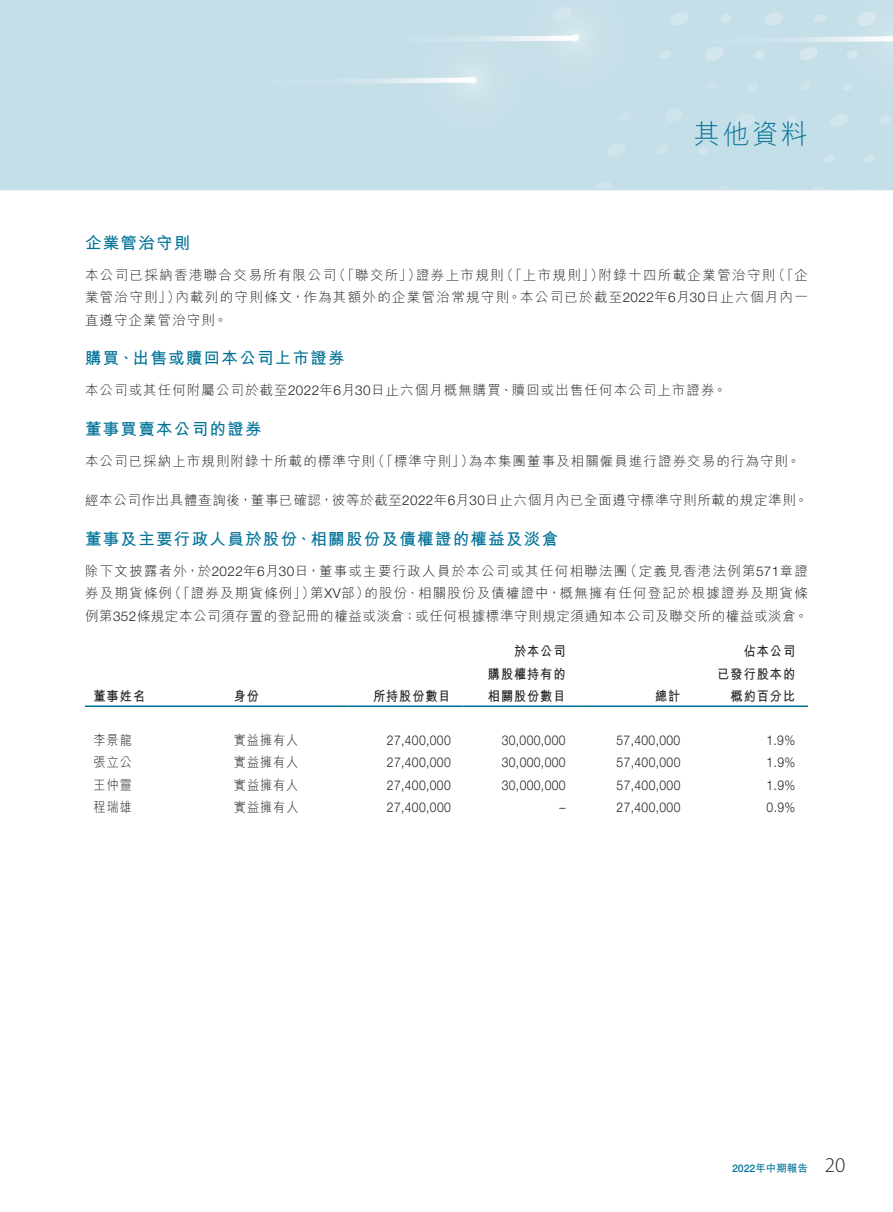
<style>
.page{position:relative;width:893px;height:1212px;background:#fff}
.page>*{position:absolute;margin:0;border:0;box-sizing:border-box;transform-origin:0 0}
.t1{font:300 27px "M Hei HK";color:#007297}
.t2{font:700 16.5px "M Hei HK";letter-spacing:.08em;color:#007297}
.t3{font:300 13.5px/22.5px "M Hei HK";letter-spacing:.08em;color:#231f20;text-align:justify}
.t4{font:300 13.5px "Helvetica Neue LT Std";letter-spacing:.03em;color:#231f20;scale:.9 1}
.t5{font:300 13.5px "M Hei HK";letter-spacing:.05em;color:#231f20}
.t6{font:700 13.5px/22.5px "M Hei HK";letter-spacing:.08em;color:#231f20;text-align:justify;scale:.9 1}
.t7{font:300 13.5px "M Hei HK";letter-spacing:.08em;color:#231f20;scale:.9 1}
.t8{font:700 10.5px "M Hei HK";color:#007297}
.s1{font-family:"Helvetica Neue LT Std"}
.s2{font-family:"Helvetica Neue LT Std";font-weight:500}
.s3{font-family:"Myriad Pro";font-weight:300;font-size:21px;color:#231f20}
</style>
<div class="page">
<hr style="left:85px;top:705px;width:149px;height:2px;background:#007297">
<hr style="left:234px;top:705px;width:115px;height:2px;background:#007297">
<hr style="left:349px;top:705px;width:114px;height:2px;background:#007297">
<hr style="left:463px;top:705px;width:115px;height:2px;background:#007297">
<hr style="left:578px;top:705px;width:115px;height:2px;background:#007297">
<hr style="left:693px;top:705px;width:115px;height:2px;background:#007297">
<h1 class="t1" style="left:694px;top:120px;width:116px">其他資料</h1>
<p class="t2" style="left:85px;top:231px;width:107px">企業管治守則</p>
<p class="t3" style="left:85px;top:263px;width:724px">本公司已採納香港聯合交易所有限公司（「聯交所」）證券上市規則（「上市規則」）附錄十四所載企業管治守則（「企業管治守則」）內載列的守則條文，作為其額外的企業管治常規守則。本公司已於截至<span class="s1">2022</span>年<span class="s1">6</span>月<span class="s1">30</span>日止六個月內一直遵守企業管治守則。</p>
<p class="t2" style="left:85px;top:346px;width:261px">購買、出售或贖回本公司上市證券</p>
<p class="t3" style="left:85px;top:379px;width:643px">本公司或其任何附屬公司於截至<span class="s1">2022</span>年<span class="s1">6</span>月<span class="s1">30</span>日止六個月概無購買、贖回或出售任何本公司上市證券。</p>
<p class="t2" style="left:85px;top:417px;width:178px">董事買賣本公司的證券</p>
<p class="t3" style="left:85px;top:449px;width:717px">本公司已採納上市規則附錄十所載的標準守則（「標準守則」）為本集團董事及相關僱員進行證券交易的行為守則。</p>
<p class="t5" style="left:85px;top:493px;width:724px">經本公司作出具體查詢後，董事已確認，彼等於截至<span class="s1">2022</span>年<span class="s1">6</span>月<span class="s1">30</span>日止六個月內已全面遵守標準守則所載的規定準則。</p>
<p class="t2" style="left:85px;top:527px;width:475px">董事及主要行政人員於股份、相關股份及債權證的權益及淡倉</p>
<p class="t3" style="left:85px;top:559px;width:725px">除下文披露者外，於<span class="s1">2022</span>年<span class="s1">6</span>月<span class="s1">30</span>日，董事或主要行政人員於本公司或其任何相聯法團（定義見香港法例第<span class="s1">571</span>章證券及期貨條例（「證券及期貨條例」）第<span class="s1">XV</span>部）的股份、相關股份及債權證中，概無擁有任何登記於根據證券及期貨條例第<span class="s1">352</span>條規定本公司須存置的登記冊的權益或淡倉；或任何根據標準守則規定須通知本公司及聯交所的權益或淡倉。</p>
<p class="t6" style="left:94px;top:684px;width:59px">董事姓名</p>
<p class="t6" style="left:234px;top:684px;width:30px">身份</p>
<p class="t6" style="left:373px;top:684px;width:88px">所持股份數目</p>
<p class="t6" style="left:488px;top:639px;width:88px;text-indent:26px">於本公司購股權持有的相關股份數目</p>
<p class="t6" style="left:655px;top:684px;width:30px">總計</p>
<p class="t6" style="left:717px;top:639px;width:88px;text-align:right">佔本公司<br>已發行股本的概約百分比</p>
<p class="t7" style="left:94px;top:733px;width:44px">李景龍</p>
<p class="t7" style="left:234px;top:733px;width:73px">實益擁有人</p>
<p class="t4" style="left:387px;top:732px;width:72px">27,400,000</p>
<p class="t4" style="left:502px;top:732px;width:72px">30,000,000</p>
<p class="t4" style="left:616px;top:732px;width:72px">57,400,000</p>
<p class="t4" style="left:766px;top:732px;width:33px">1.9%</p>
<p class="t7" style="left:94px;top:755px;width:44px">張立公</p>
<p class="t7" style="left:234px;top:755px;width:73px">實益擁有人</p>
<p class="t4" style="left:387px;top:754px;width:72px">27,400,000</p>
<p class="t4" style="left:502px;top:754px;width:72px">30,000,000</p>
<p class="t4" style="left:617px;top:754px;width:72px">57,400,000</p>
<p class="t4" style="left:766px;top:754px;width:33px">1.9%</p>
<p class="t7" style="left:94px;top:778px;width:44px">王仲靈</p>
<p class="t7" style="left:234px;top:778px;width:73px">實益擁有人</p>
<p class="t4" style="left:387px;top:777px;width:72px">27,400,000</p>
<p class="t4" style="left:502px;top:777px;width:72px">30,000,000</p>
<p class="t4" style="left:617px;top:777px;width:72px">57,400,000</p>
<p class="t4" style="left:766px;top:777px;width:33px">1.9%</p>
<p class="t7" style="left:94px;top:800px;width:44px">程瑞雄</p>
<p class="t7" style="left:234px;top:800px;width:73px">實益擁有人</p>
<p class="t4" style="left:387px;top:799px;width:72px">27,400,000</p>
<p class="t4" style="left:560px;top:799px;width:8px">–</p>
<p class="t4" style="left:617px;top:799px;width:72px">27,400,000</p>
<p class="t4" style="left:767px;top:799px;width:33px">0.9%</p>
<p class="t8" style="left:732px;top:1160px;width:115px"><span class="s2">2022</span>年中期報告 <span class="s3">20</span></p>
</div>
